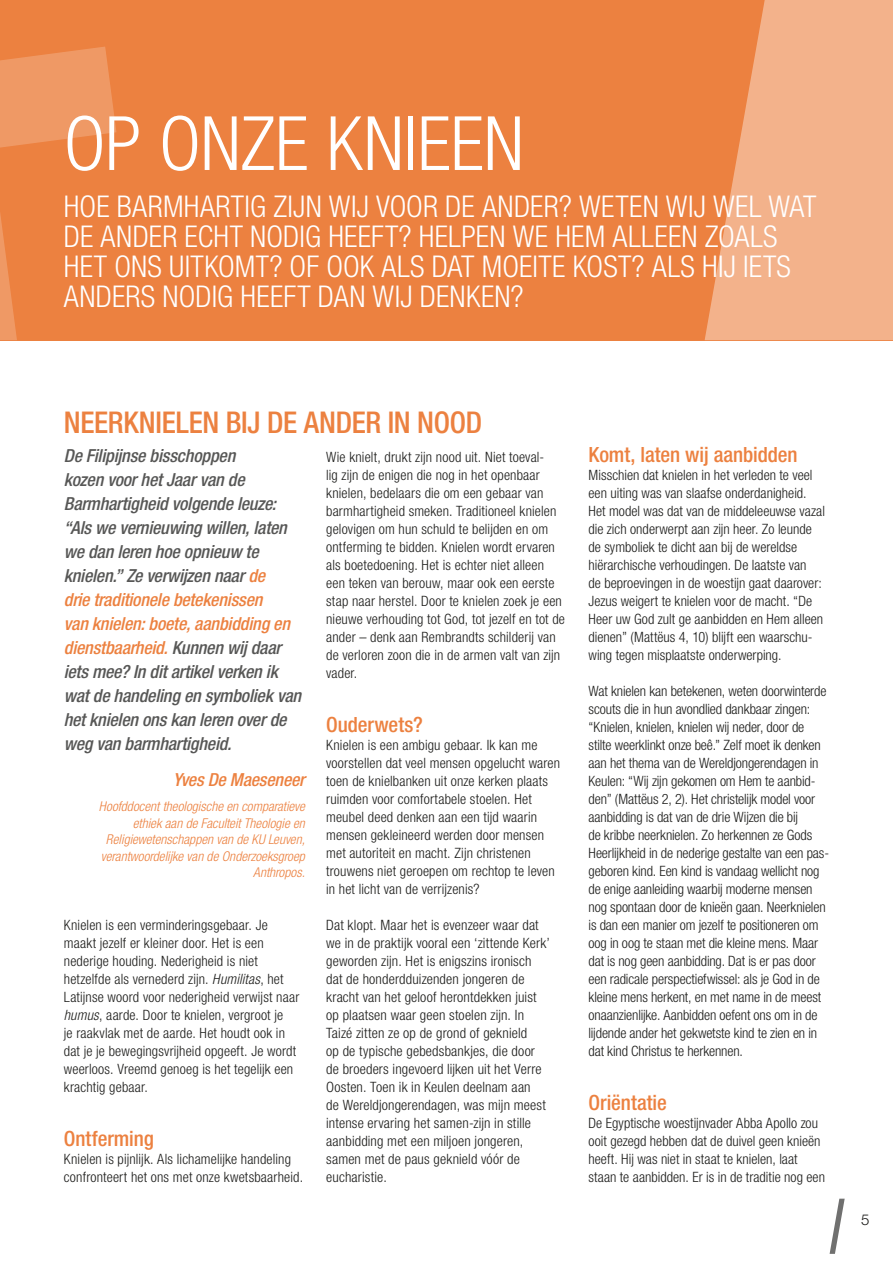
<style>
.page{position:relative;width:893px;height:1263px;background:#fff}
.page>*{position:absolute;margin:0;border:0;box-sizing:border-box;transform-origin:0 0}
.t1{font:300 condensed 75px "Helvetica Neue LT";color:#fff}
.t2{font:300 condensed 30px/30px "Helvetica Neue LT";letter-spacing:.005em;color:#fff}
.t3{font:500 condensed 30px "Helvetica Neue LT";letter-spacing:-.01em;color:#ec8140}
.t4{font:500 condensed 21px "Helvetica Neue LT";letter-spacing:-.005em;color:#ec8140}
.t5{font:italic 500 condensed 18px/24px "Helvetica Neue LT";letter-spacing:-.01em;color:#575756}
.t6{font:italic 500 condensed 18px "Helvetica Neue LT";letter-spacing:-.01em;color:#ec8140}
.t7{font:300 15px "Helvetica Neue LT";color:#1d1d1b}
.t8{font:300 condensed 14.25px/18px "Helvetica Neue LT";letter-spacing:.01em;color:#1d1d1b}
.t9{font:300 condensed 14.25px/18px "Helvetica Neue LT";letter-spacing:-.01em;color:#1d1d1b}
.t10{font:italic 300 condensed 13.5px/16.5px "Helvetica Neue LT";letter-spacing:.005em;color:#ec8140;text-align:right}
.s1{color:#ec8140}
.s2{font-style:italic}
</style>
<div class="page">
<svg style="left:830px;top:1199px;width:15px;height:55px"></svg>
<div style="left:0;top:0;width:893px;height:340px;background:#ec8140"></div>
<svg style="left:0;top:46px;width:116px;height:294px"></svg>
<svg style="left:705px;top:0;width:188px;height:340px;fill:#f3b28b"></svg>
<h1 class="t1" style="left:64px;top:100px;width:462px">OP ONZE KNIEEN</h1>
<h2 class="t2" style="left:64px;top:191px;width:754px">HOE BARMHARTIG ZIJN WIJ VOOR DE ANDER? WETEN WIJ WEL WAT DE ANDER ECHT NODIG HEEFT? HELPEN WE HEM ALLEEN ZOALS HET ONS UITKOMT? OF OOK ALS DAT MOEITE KOST? ALS HIJ IETS ANDERS NODIG HEEFT DAN WIJ DENKEN?</h2>
<h2 class="t3" style="left:64px;top:404px;width:420px">NEERKNIELEN BIJ DE ANDER IN NOOD</h2>
<p class="t5" style="left:64px;top:443px;width:239px">De Filipijnse bisschoppen<br>kozen voor het Jaar van de<br>Barmhartigheid volgende leuze: “Als we vernieuwing willen, laten we dan leren hoe opnieuw te knielen.” Ze verwijzen naar <span class="s1">de<br>drie traditionele betekenissen<br>van knielen: boete, aanbidding en dienstbaarheid.</span> Kunnen wij daar iets mee? In dit artikel verken ik wat de handeling en symboliek van het knielen ons kan leren over de weg van barmhartigheid.</p>
<p class="t6" style="left:173px;top:769px;width:133px">Yves De Maeseneer</p>
<p class="t10" style="left:99px;top:798px;width:208px">Hoofddocent theologische en comparatieve ethiek aan de Faculteit Theologie en Religiewetenschappen van de KU Leuven, verantwoordelijke van de Onderzoeksgroep Anthropos.</p>
<p class="t8" style="left:326px;top:448px;width:240px">Wie knielt, drukt zijn nood uit. Niet toeval-<br>lig zijn de enigen die nog in het openbaar knielen, bedelaars die om een gebaar van barmhartigheid smeken. Traditioneel knielen gelovigen om hun schuld te belijden en om ontferming te bidden. Knielen wordt ervaren als boetedoening. Het is echter niet alleen een teken van berouw, maar ook een eerste stap naar herstel. Door te knielen zoek je een nieuwe verhouding tot God, tot jezelf en tot de ander – denk aan Rembrandts schilderij van de verloren zoon die in de armen valt van zijn vader.</p>
<h3 class="t4" style="left:326px;top:712px;width:98px">Ouderwets?</h3>
<p class="t8" style="left:326px;top:736px;width:235px">Knielen is een ambigu gebaar. Ik kan me voorstellen dat veel mensen opgelucht waren toen de knielbanken uit onze kerken plaats ruimden voor comfortabele stoelen. Het meubel deed denken aan een tijd waarin mensen gekleineerd werden door mensen met autoriteit en macht. Zijn christenen trouwens niet geroepen om rechtop te leven in het licht van de verrijzenis?</p>
<p class="t8" style="left:326px;top:916px;width:225px">Dat klopt. Maar het is evenzeer waar dat we in de praktijk vooral een ‘zittende Kerk’ geworden zijn. Het is enigszins ironisch dat de honderdduizenden jongeren de kracht van het geloof herontdekken juist op plaatsen waar geen stoelen zijn. In Taizé zitten ze op de grond of geknield<br>op de typische gebedsbankjes, die door de broeders ingevoerd lijken uit het Verre Oosten. Toen ik in Keulen deelnam aan<br>de Wereldjongerendagen, was mijn meest intense ervaring het samen-zijn in stille aanbidding met een miljoen jongeren, samen met de paus geknield vóór de eucharistie.</p>
<p class="t8" style="left:64px;top:916px;width:237px">Knielen is een verminderingsgebaar. Je maakt jezelf er kleiner door. Het is een nederige houding. Nederigheid is niet hetzelfde als vernederd zijn. <span class="s2">Humilitas</span>, het Latijnse woord voor nederigheid verwijst naar <span class="s2">humus</span>, aarde. Door te knielen, vergroot je<br>je raakvlak met de aarde. Het houdt ook in dat je je bewegingsvrijheid opgeeft. Je wordt weerloos. Vreemd genoeg is het tegelijk een krachtig gebaar.</p>
<h3 class="t4" style="left:64px;top:1126px;width:91px">Ontferming</h3>
<p class="t8" style="left:64px;top:1150px;width:241px">Knielen is pijnlijk. Als lichamelijke handeling confronteert het ons met onze kwetsbaarheid.</p>
<h3 class="t4" style="left:588px;top:442px;width:211px">Komt, laten wij aanbidden</h3>
<p class="t8" style="left:588px;top:466px;width:238px">Misschien dat knielen in het verleden te veel een uiting was van slaafse onderdanigheid.<br>Het model was dat van de middeleeuwse vazal die zich onderwerpt aan zijn heer. Zo leunde de symboliek te dicht aan bij de wereldse hiërarchische verhoudingen. De laatste van<br>de beproevingen in de woestijn gaat daarover:<br>Jezus weigert te knielen voor de macht. “De Heer uw God zult ge aanbidden en Hem alleen dienen” (Mattëus 4, 10) blijft een waarschu&shy;wing tegen misplaatste onderwerping.</p>
<p class="t9" style="left:588px;top:682px;width:242px">Wat knielen kan betekenen, weten doorwinterde scouts die in hun avondlied dankbaar zingen: “Knielen, knielen, knielen wij neder, door de stilte weerklinkt onze beê.” Zelf moet ik denken aan het thema van de Wereldjongerendagen in Keulen: “Wij zijn gekomen om Hem te aanbid&shy;den” (Mattëus 2, 2). Het christelijk model voor aanbidding is dat van de drie Wijzen die bij<br>de kribbe neerknielen. Zo herkennen ze Gods Heerlijkheid in de nederige gestalte van een pas&shy;geboren kind. Een kind is vandaag wellicht nog de enige aanleiding waarbij moderne mensen nog spontaan door de knieën gaan. Neerknielen is dan een manier om jezelf te positioneren om oog in oog te staan met die kleine mens. Maar dat is nog geen aanbidding. Dat is er pas door een radicale perspectiefwissel: als je God in de kleine mens herkent, en met name in de meest onaanzienlijke. Aanbidden oefent ons om in de lijdende ander het gekwetste kind te zien en in dat kind Christus te herkennen.</p>
<h3 class="t4" style="left:588px;top:1090px;width:80px">Oriëntatie</h3>
<p class="t8" style="left:588px;top:1114px;width:238px">De Egyptische woestijnvader Abba Apollo zou ooit gezegd hebben dat de duivel geen knieën heeft. Hij was niet in staat te knielen, laat staan te aanbidden. Er is in de traditie nog een</p>
<p class="t7" style="left:861px;top:1210px;width:10px">5</p>
</div>
